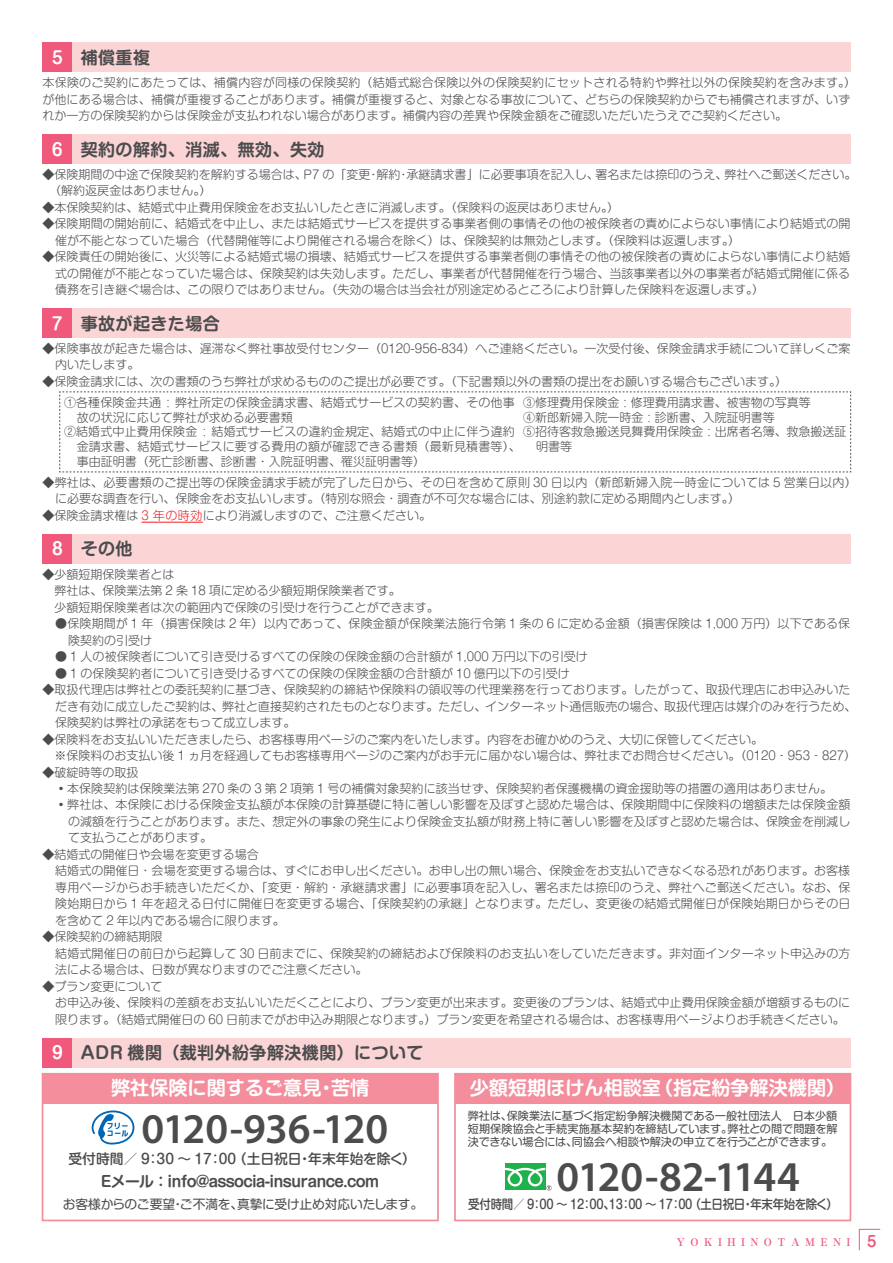
<style>
.page{position:relative;width:893px;height:1263px;background:#fff}
.page>*{position:absolute;margin:0;border:0;box-sizing:border-box;transform-origin:0 0}
.t1{font:600 42.45px "Myriad Pro";letter-spacing:-.025em;color:#4b4c4d}
.t2{font:700 19.2px "Shin M Go Pro De";color:#fff}
.t3{font:700 16.95px "Shin M Go Pro De";letter-spacing:.025em;color:#4b4c4d}
.t4{font:700 14.85px "Shin M Go Pro De";letter-spacing:-.05em;color:#4b4c4d}
.t5{font:500 13.8px "Shin M Go Pro";color:#4b4c4d}
.t6{font:500 12.75px "Shin M Go Pro";letter-spacing:-.025em;color:#4b4c4d;scale:.9 1}
.t7{font:12.75px "Shin M Go Pro";letter-spacing:-.015em;color:#4b4c4d}
.t8{font:300 12px/16.5px "Shin M Go Pro";color:#4b4c4d}
.t9{font:11.1px/13.4px "Shin M Go Pro";letter-spacing:-.015em;color:#4b4c4d;text-align:justify}
.t10{font:700 10.65px "Ryumin Pro";letter-spacing:.5em;color:#f0597c}
.s1{color:#fff}
.s2{color:#ee1d23}
.s3{font-family:"Shin M Go Pro De";font-size:14.85px}
</style>
<div class="page">
<hr style="left:142px;top:522px;width:61px;height:1px;background:#ee1d23">
<div style="left:43px;top:43px;width:29px;height:29px;background:#f0597c"></div>
<div style="left:72px;top:43px;width:778px;height:29px;background:#fbd4d6"></div>
<div style="left:43px;top:134px;width:29px;height:30px;background:#f0597c"></div>
<div style="left:72px;top:134px;width:778px;height:30px;background:#fbd4d6"></div>
<div style="left:43px;top:308px;width:29px;height:30px;background:#f0597c"></div>
<div style="left:72px;top:308px;width:778px;height:30px;background:#fbd4d6"></div>
<svg style="left:59px;top:391px;width:792px;height:82px"></svg>
<div style="left:43px;top:534px;width:29px;height:30px;background:#f0597c"></div>
<div style="left:72px;top:534px;width:778px;height:30px;background:#fbd4d6"></div>
<div style="left:43px;top:1038px;width:29px;height:29px;background:#f0597c"></div>
<div style="left:72px;top:1038px;width:778px;height:29px;background:#fbd4d6"></div>
<div style="left:42px;top:1073px;width:397px;height:148px;border:2px solid #f48d9c"></div>
<div style="left:454px;top:1073px;width:397px;height:148px;border:2px solid #f48d9c"></div>
<div style="left:43px;top:1074px;width:395px;height:29px;background:#f48d9c"></div>
<svg style="left:92px;top:1110px;width:42px;height:34px"></svg>
<div style="left:455px;top:1074px;width:395px;height:29px;background:#f48d9c"></div>
<div style="left:505px;top:1164px;width:40px;height:26px;background:#1fb14b"></div>
<svg style="left:505px;top:1168px;width:47px;height:22px"></svg>
<svg style="left:859px;top:1228px;width:22px;height:23px"></svg>
<h3 class="t3" style="left:52px;top:44px;width:100px"><span class="s1">5</span> 補償重複</h3>
<p class="t8" style="left:43px;top:73px;width:815px">本保険のご契約にあたっては、補償内容が同様の保険契約（結婚式総合保険以外の保険契約にセットされる特約や弊社以外の保険契約を含みます。）が他にある場合は、補償が重複することがあります。補償が重複すると、対象となる事故について、どちらの保険契約からでも補償されますが、いずれか一方の保険契約からは保険金が支払われない場合があります。補償内容の差異や保険金額をご確認いただいたうえでご契約ください。</p>
<h3 class="t3" style="left:49px;top:135px;width:277px"><span class="s1">６</span> 契約の解約、消滅、無効、失効</h3>
<p class="t8" style="left:49px;top:165px;width:809px;text-indent:-7px">◆保険期間の中途で保険契約を解約する場合は、P7 の「変更・解約・承継請求書」に必要事項を記入し、署名または捺印のうえ、弊社へご郵送ください。（解約返戻金はありません。）</p>
<p class="t8" style="left:43px;top:198px;width:578px">◆本保険契約は、結婚式中止費用保険金をお支払いしたときに消滅します。（保険料の返戻はありません。）</p>
<p class="t8" style="left:55px;top:214px;width:797px;text-indent:-13px">◆保険期間の開始前に、結婚式を中止し、または結婚式サービスを提供する事業者側の事情その他の被保険者の責めによらない事情により結婚式の開催が不能となっていた場合（代替開催等により開催される場合を除く）は、保険契約は無効とします。（保険料は返還します。）</p>
<p class="t8" style="left:55px;top:247px;width:797px;text-align:justify;text-indent:-13px">◆保険責任の開始後に、火災等による結婚式場の損壊、結婚式サービスを提供する事業者側の事情その他の被保険者の責めによらない事情により結婚式の開催が不能となっていた場合は、保険契約は失効します。ただし、事業者が代替開催を行う場合、当該事業者以外の事業者が結婚式開催に係る債務を引き継ぐ場合は、この限りではありません。（失効の場合は当会社が別途定めるところにより計算した保険料を返還します。）</p>
<h3 class="t3" style="left:49px;top:310px;width:172px"><span class="s1">７</span> 事故が起きた場合</h3>
<p class="t8" style="left:55px;top:339px;width:797px;text-indent:-13px">◆保険事故が起きた場合は、遅滞なく弊社事故受付センター（0120-956-834）へご連絡ください。一次受付後、保険金請求手続について詳しくご案内いたします。</p>
<p class="t8" style="left:64px;top:370px;width:725px;line-height:20.7px;text-indent:-21px">◆保険金請求には、次の書類のうち弊社が求めるもののご提出が必要です。（下記書類以外の書類の提出をお願いする場合もございます。）<br>①各種保険金共通 : 弊社所定の保険金請求書、結婚式サービスの契約書、その他事</p>
<p class="t8" style="left:77px;top:407px;width:218px">故の状況に応じて弊社が求める必要書類</p>
<p class="t8" style="left:64px;top:422px;width:452px">②結婚式中止費用保険金 : 結婚式サービスの違約金規定、結婚式の中止に伴う違約</p>
<p class="t8" style="left:77px;top:437px;width:445px">金請求書、結婚式サービスに要する費用の額が確認できる書類（最新見積書等）、</p>
<p class="t8" style="left:77px;top:452px;width:350px">事由証明書（死亡診断書、診断書・入院証明書、罹災証明書等）</p>
<p class="t8" style="left:523px;top:392px;width:289px">③修理費用保険金 : 修理費用請求書、被害物の写真等</p>
<p class="t8" style="left:523px;top:407px;width:253px">④新郎新婦入院一時金 : 診断書、入院証明書等</p>
<p class="t8" style="left:523px;top:422px;width:325px">⑤招待客救急搬送見舞費用保険金 : 出席者名簿、救急搬送証</p>
<p class="t8" style="left:536px;top:437px;width:38px">明書等</p>
<p class="t8" style="left:55px;top:473px;width:803px;text-indent:-13px">◆弊社は、必要書類のご提出等の保険金請求手続が完了した日から、その日を含めて原則 30 日以内（新郎新婦入院一時金については 5 営業日以内）に必要な調査を行い、保険金をお支払いします。（特別な照会・調査が不可欠な場合には、別途約款に定める期間内とします。）</p>
<p class="t8" style="left:43px;top:506px;width:390px">◆保険金請求権は <span class="s2">3 年の時効</span>により消滅しますので、ご注意ください。</p>
<h3 class="t3" style="left:52px;top:535px;width:82px"><span class="s1">8</span> その他</h3>
<p class="t8" style="left:43px;top:564px;width:398px">◆少額短期保険業者とは<br>　弊社は、保険業法第 2 条 18 項に定める少額短期保険業者です。<br>　少額短期保険業者は次の範囲内で保険の引受けを行うことができます。</p>
<p class="t8" style="left:68px;top:614px;width:784px;text-indent:-13px">●保険期間が 1 年（損害保険は 2 年）以内であって、保険金額が保険業法施行令第 1 条の 6 に定める金額（損害保険は 1,000 万円）以下である保険契約の引受け</p>
<p class="t8" style="left:55px;top:647px;width:534px">● 1 人の被保険者について引き受けるすべての保険の保険金額の合計額が 1,000 万円以下の引受け</p>
<p class="t8" style="left:55px;top:663px;width:516px">● 1 の保険契約者について引き受けるすべての保険の保険金額の合計額が 10 億円以下の引受け</p>
<p class="t8" style="left:55px;top:680px;width:803px;text-indent:-13px">◆取扱代理店は弊社との委託契約に基づき、保険契約の締結や保険料の領収等の代理業務を行っております。したがって、取扱代理店にお申込みいただき有効に成立したご契約は、弊社と直接契約されたものとなります。ただし、インターネット通信販売の場合、取扱代理店は媒介のみを行うため、保険契約は弊社の承諾をもって成立します。</p>
<p class="t8" style="left:43px;top:729px;width:815px">◆保険料をお支払いいただきましたら、お客様専用ページのご案内をいたします。内容をお確かめのうえ、大切に保管してください。<br>　※保険料のお支払い後 1 ヵ月を経過してもお客様専用ページのご案内がお手元に届かない場合は、弊社までお問合せください。（0120‐953‐827）</p>
<p class="t8" style="left:43px;top:762px;width:98px">◆破綻時等の取扱</p>
<p class="t8" style="left:55px;top:779px;width:778px">・本保険契約は保険業法第 270 条の 3 第 2 項第 1 号の補償対象契約に該当せず、保険契約者保護機構の資金援助等の措置の適用はありません。</p>
<p class="t8" style="left:55px;top:795px;width:797px">・弊社は、本保険における保険金支払額が本保険の計算基礎に特に著しい影響を及ぼすと認めた場合は、保険期間中に保険料の増額または保険金額</p>
<p class="t8" style="left:68px;top:812px;width:784px">の減額を行うことがあります。また、想定外の事象の発生により保険金支払額が財務上特に著しい影響を及ぼすと認めた場合は、保険金を削減し</p>
<p class="t8" style="left:68px;top:828px;width:146px">て支払うことがあります。</p>
<p class="t8" style="left:55px;top:845px;width:797px;text-indent:-13px">◆結婚式の開催日や会場を変更する場合<br>結婚式の開催日・会場を変更する場合は、すぐにお申し出ください。お申し出の無い場合、保険金をお支払いできなくなる恐れがあります。お客様専用ページからお手続きいただくか、「変更・解約・承継請求書」に必要事項を記入し、署名または捺印のうえ、弊社へご郵送ください。なお、保険始期日から 1 年を超える日付に開催日を変更する場合、「保険契約の承継」となります。ただし、変更後の結婚式開催日が保険始期日からその日を含めて 2 年以内である場合に限ります。</p>
<p class="t8" style="left:55px;top:927px;width:797px;text-indent:-13px">◆保険契約の締結期限<br>結婚式開催日の前日から起算して 30 日前までに、保険契約の締結および保険料のお支払いをしていただきます。非対面インターネット申込みの方法による場合は、日数が異なりますのでご注意ください。</p>
<p class="t8" style="left:55px;top:976px;width:796px;text-indent:-13px">◆プラン変更について<br>お申込み後、保険料の差額をお支払いいただくことにより、プラン変更が出来ます。変更後のプランは、結婚式中止費用保険金額が増額するものに限ります。（結婚式開催日の 60 日前までがお申込み期限となります。）プラン変更を希望される場合は、お客様専用ページよりお手続きください。</p>
<h3 class="t3" style="left:52px;top:1039px;width:373px"><span class="s1">9</span> ADR 機関（裁判外紛争解決機関）について</h3>
<h2 class="t2" style="left:111px;top:1072px;width:260px">弊社保険に関するご意見・苦情</h2>
<h2 class="t2" style="left:470px;top:1072px;width:377px">少額短期ほけん相談室（指定紛争解決機関）</h2>
<h1 class="t1" style="left:141px;top:1101px;width:248px">0120-936-120</h1>
<p class="t9" style="left:468px;top:1107px;width:371px">弊社は、保険業法に基づく指定紛争解決機関である一般社団法人　日本少額短期保険協会と手続実施基本契約を締結しています。弊社との間で問題を解決できない場合には、同協会へ相談や解決の申立てを行うことができます。</p>
<p class="t5" style="left:68px;top:1147px;width:349px">受付時間／ 9：30 ～ 17：00（土日祝日・年末年始を除く）</p>
<p class="t4" style="left:101px;top:1169px;width:280px">Eメール：info@associa-insurance.com</p>
<h1 class="t1" style="left:557px;top:1149px;width:245px">0120-82-1144</h1>
<p class="t7" style="left:63px;top:1194px;width:362px">お客様からのご要望・ご不満を、真摯に受け止め対応いたします。</p>
<p class="t6" style="left:468px;top:1194px;width:412px">受付時間／ 9：00 ～ 12：00、13：00 ～ 17：00（土日祝日・年末年始を除く）</p>
<p class="t10" style="left:677px;top:1233px;width:201px">YOKIHINOTAMENI <span class="s3">5</span></p>
</div>
